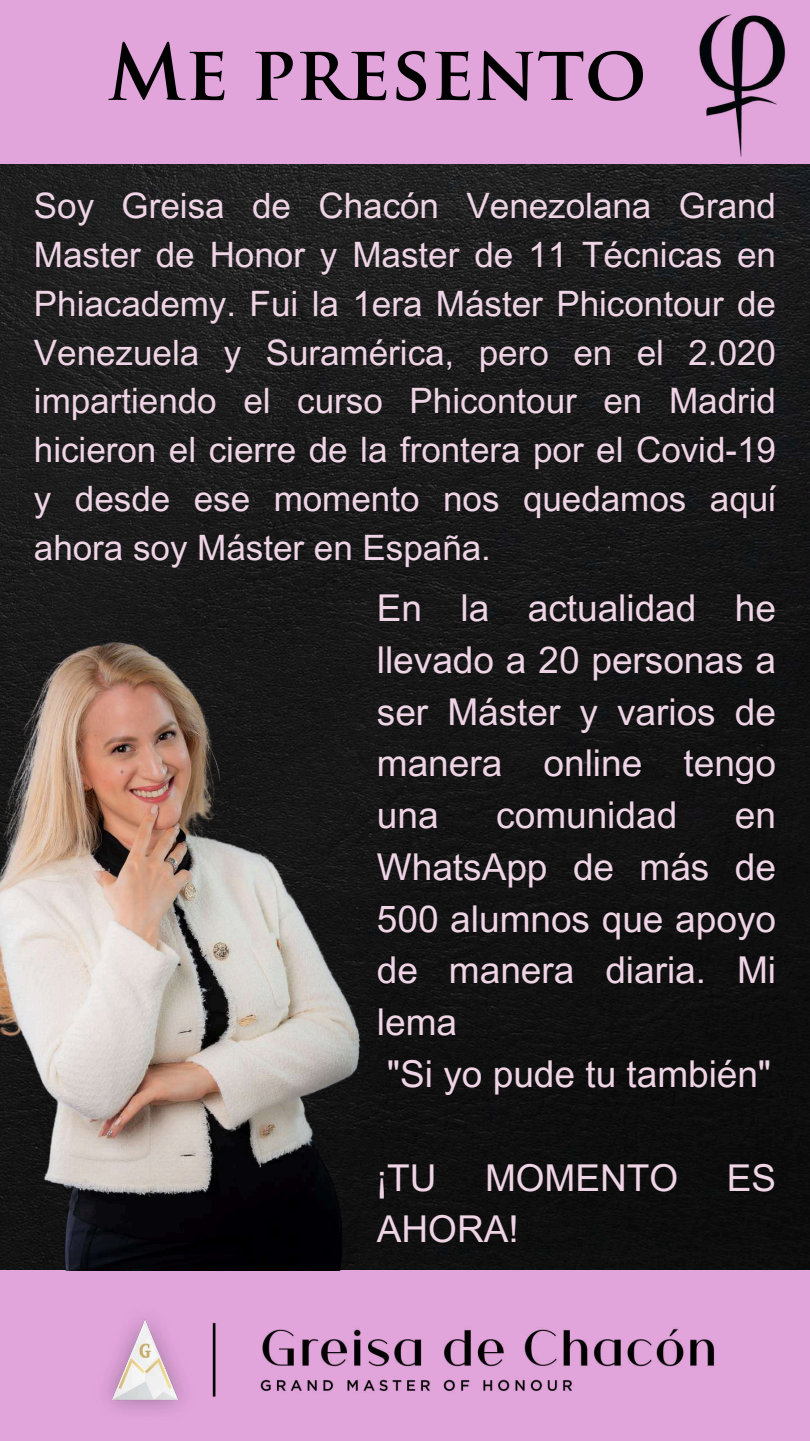
<style>
.page{position:relative;width:810px;height:1441px;background:#fff}
.page>*{position:absolute;margin:0;border:0;box-sizing:border-box;transform-origin:0 0}
.t1{font:700 75px "Trajan Pro";color:#000}
.t2{font:37px/51.8px "Arial MT Pro";color:#eed4e5;text-align:justify}
.t3{font:35px/48.8px "Arial MT Pro";color:#eed4e5;text-align:justify}
</style>
<div class="page">
<img style="left:0;top:164px;width:810px;height:1106px">
<div style="left:0;top:0;width:810px;height:164px;background:#e1a4db"></div>
<img style="left:699px;top:14px;width:86px;height:142px">
<div style="left:0;top:1270px;width:810px;height:170px;background:#e1a4db"></div>
<img style="left:108px;top:1319px;width:607px;height:91px">
<img style="left:0;top:577px;width:388px;height:693px">
<h1 class="t1" style="left:107px;top:44px;width:541px">Me presento</h1>
<p class="t3" style="left:34px;top:186px;width:744px">Soy Greisa de Chacón Venezolana Grand Master de Honor y Master de 11 Técnicas en Phiacademy. Fui la 1era Máster Phicontour de Venezuela y Suramérica, pero en el 2.020 impartiendo el curso Phicontour en Madrid hicieron el cierre de la frontera por el Covid-19 y desde ese momento nos quedamos aquí ahora soy Máster en España.</p>
<p class="t2" style="left:377px;top:586px;width:401px">En la actualidad he llevado a 20 personas a ser Máster y varios de manera online tengo una</p>
<p class="t2" style="left:496px;top:793px;width:182px">comunidad</p>
<p class="t2" style="left:377px;top:793px;width:401px;text-align:left;text-indent:358px">en<br>WhatsApp de más de<br>500 alumnos que apoyo de manera diaria. Mi lema<br>"Si yo pude tu también"</p>
<p class="t2" style="left:377px;top:1156px;width:61px">¡TU</p>
<p class="t2" style="left:485px;top:1156px;width:195px">MOMENTO</p>
<p class="t2" style="left:727px;top:1156px;width:51px">ES</p>
<p class="t2" style="left:377px;top:1207px;width:143px">AHORA!</p>
</div>
